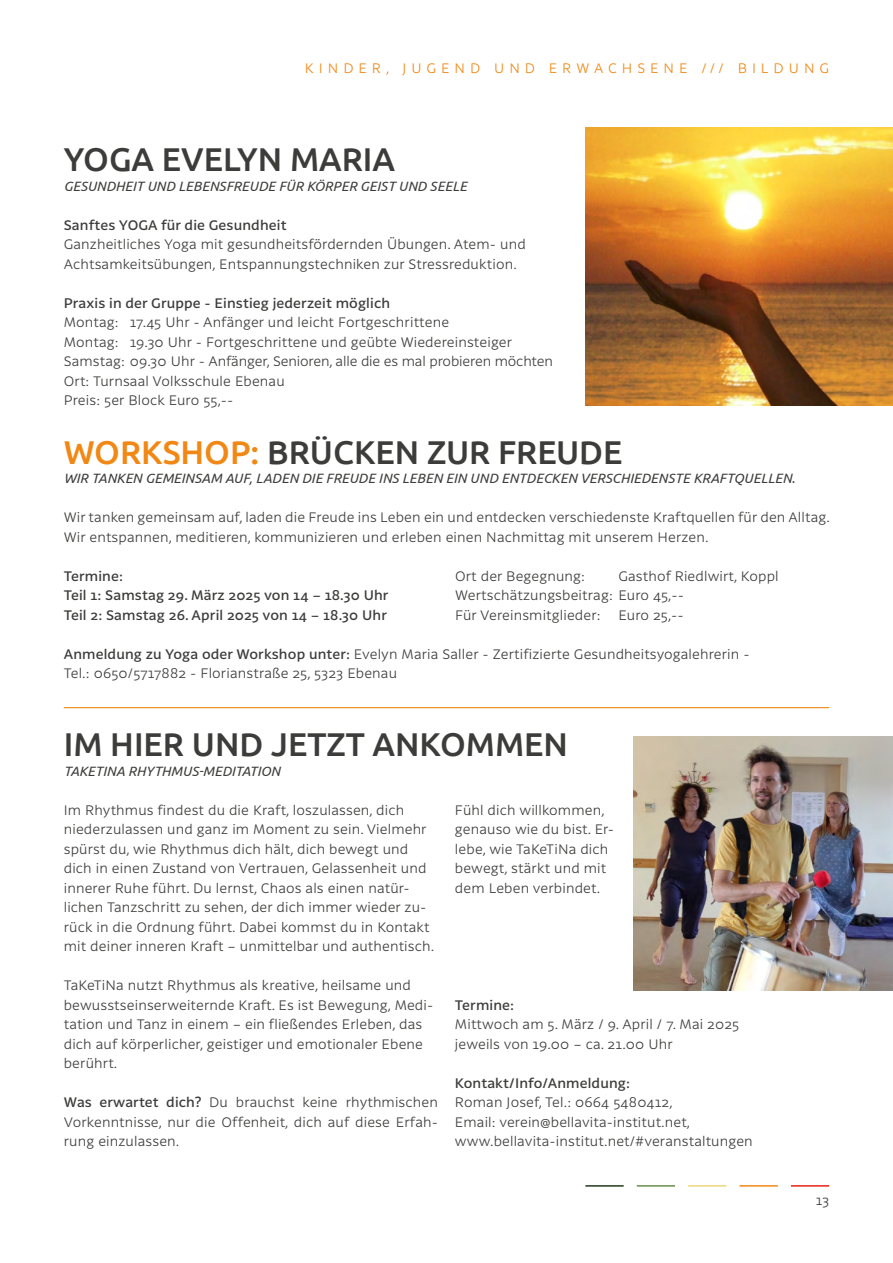
<style>
.page{position:relative;width:893px;height:1263px;background:#fff}
.page>*{position:absolute;margin:0;border:0;box-sizing:border-box;transform-origin:0 0}
.t1{font:500 33px "Ubuntu";color:#3c3c3b}
.t2{font:300 13.5px/19.5px "Latina Essential";letter-spacing:.01em;color:#3c3c3b}
.t3{font:500 13.5px/19.5px "Latina Essential";letter-spacing:.01em;color:#3c3c3b}
.t4{font:italic 13.5px "Ubuntu";letter-spacing:.01em;color:#3c3c3b}
.t5{font:300 13.5px "Latina Essential";letter-spacing:.37em;color:#f18815}
.s1{color:#f18815}
.s2{font-weight:500}
</style>
<div class="page">
<hr style="left:791px;top:1185px;width:38px;height:2px;background:#e42313">
<hr style="left:739px;top:1185px;width:39px;height:2px;background:#f18815">
<hr style="left:688px;top:1185px;width:38px;height:2px;background:#eed77a">
<hr style="left:637px;top:1185px;width:38px;height:2px;background:#678f47">
<hr style="left:585px;top:1185px;width:39px;height:2px;background:#21391d">
<img style="left:585px;top:128px;width:308px;height:277px">
<img style="left:634px;top:737px;width:259px;height:253px">
<hr style="left:64px;top:707px;width:765px;height:1px;background:#f18815">
<p class="t5" style="left:305px;top:61px;width:526px">KINDER, JUGEND UND ERWACHSENE /// BILDUNG</p>
<h1 class="t1" style="left:64px;top:138px;width:333px">YOGA EVELYN MARIA</h1>
<p class="t4" style="left:64px;top:178px;width:405px">GESUNDHEIT UND LEBENSFREUDE FÜR KÖRPER GEIST UND SEELE</p>
<p class="t3" style="left:64px;top:215px;width:224px">Sanftes YOGA für die Gesundheit</p>
<p class="t2" style="left:64px;top:234px;width:463px">Ganzheitliches Yoga mit gesundheitsfördernden Übungen. Atem- und<br>Achtsamkeitsübungen, Entspannungstechniken zur Stressreduktion.</p>
<p class="t3" style="left:64px;top:293px;width:328px">Praxis in der Gruppe - Einstieg jederzeit möglich</p>
<p class="t2" style="left:64px;top:312px;width:491px">Montag: 17.45 Uhr - Anfänger und leicht Fortgeschrittene<br>Montag: 19.30 Uhr - Fortgeschrittene und geübte Wiedereinsteiger Samstag: 09.30 Uhr - Anfänger, Senioren, alle die es mal probieren möchten Ort: Turnsaal Volksschule Ebenau<br>Preis: 5er Block Euro 55,--</p>
<h1 class="t1" style="left:64px;top:431px;width:560px"><span class="s1">WORKSHOP:</span> BRÜCKEN ZUR FREUDE</h1>
<p class="t4" style="left:64px;top:470px;width:733px">WIR TANKEN GEMEINSAM AUF, LADEN DIE FREUDE INS LEBEN EIN UND ENTDECKEN VERSCHIEDENSTE KRAFTQUELLEN.</p>
<p class="t2" style="left:64px;top:507px;width:768px">Wir tanken gemeinsam auf, laden die Freude ins Leben ein und entdecken verschiedenste Kraftquellen für den Alltag.<br>Wir entspannen, meditieren, kommunizieren und erleben einen Nachmittag mit unserem Herzen.</p>
<p class="t3" style="left:64px;top:566px;width:326px">Termine:<br>Teil 1: Samstag 29. März 2025 von 14 – 18.30 Uhr<br>Teil 2: Samstag 26. April 2025 von 14 – 18.30 Uhr</p>
<p class="t2" style="left:64px;top:644px;width:687px"><span class="s2">Anmeldung zu Yoga oder Workshop unter:</span> Evelyn Maria Saller - Zertifizierte Gesundheitsyogalehrerin -<br>Tel.: 0650/5717882 - Florianstraße 25, 5323 Ebenau</p>
<p class="t2" style="left:455px;top:566px;width:325px;text-indent:163px">Gasthof Riedlwirt, Koppl<br>Wertschätzungsbeitrag: Euro 45,--<br>Für Vereinsmitglieder:</p>
<p class="t2" style="left:455px;top:566px;width:131px">Ort der Begegnung:</p>
<p class="t2" style="left:618px;top:605px;width:67px">Euro 25,--</p>
<h1 class="t1" style="left:64px;top:723px;width:506px">IM HIER UND JETZT ANKOMMEN</h1>
<p class="t4" style="left:64px;top:763px;width:218px">TAKETINA RHYTHMUS-MEDITATION</p>
<p class="t2" style="left:64px;top:800px;width:372px">Im Rhythmus findest du die Kraft, loszulassen, dich niederzulassen und ganz im Moment zu sein. Vielmehr spürst du, wie Rhythmus dich hält, dich bewegt und dich in einen Zustand von Vertrauen, Gelassenheit und innerer Ruhe führt. Du lernst, Chaos als einen natür&shy;lichen Tanzschritt zu sehen, der dich immer wieder zu&shy;rück in die Ordnung führt. Dabei kommst du in Kontakt mit deiner inneren Kraft – unmittelbar und authentisch.</p>
<p class="t2" style="left:64px;top:975px;width:371px">TaKeTiNa nutzt Rhythmus als kreative, heilsame und bewusstseinserweiternde Kraft. Es ist Bewegung, Medi&shy;tation und Tanz in einem – ein fließendes Erleben, das dich auf körperlicher, geistiger und emotionaler Ebene berührt.</p>
<p class="t2" style="left:64px;top:1092px;width:376px;text-align:justify"><span class="s2">Was erwartet dich?</span> Du brauchst keine rhythmischen Vorkenntnisse, nur die Offenheit, dich auf diese Erfah&shy;rung einzulassen.</p>
<p class="t2" style="left:455px;top:800px;width:161px">Fühl dich willkommen, genauso wie du bist. Er&shy;lebe, wie TaKeTiNa dich bewegt, stärkt und mit dem Leben verbindet.</p>
<p class="t3" style="left:455px;top:995px;width:61px">Termine:</p>
<p class="t2" style="left:455px;top:1014px;width:286px">Mittwoch am 5. März / 9. April / 7. Mai 2025 jeweils von 19.00 – ca. 21.00 Uhr</p>
<p class="t3" style="left:455px;top:1073px;width:177px">Kontakt/Info/Anmeldung:</p>
<p class="t2" style="left:455px;top:1092px;width:299px">Roman Josef, Tel.: 0664 5480412,<br>Email: verein@bellavita-institut.net, www.bellavita-institut.net/#veranstaltungen</p>
<p class="t2" style="left:816px;top:1190px;width:15px">13</p>
</div>
